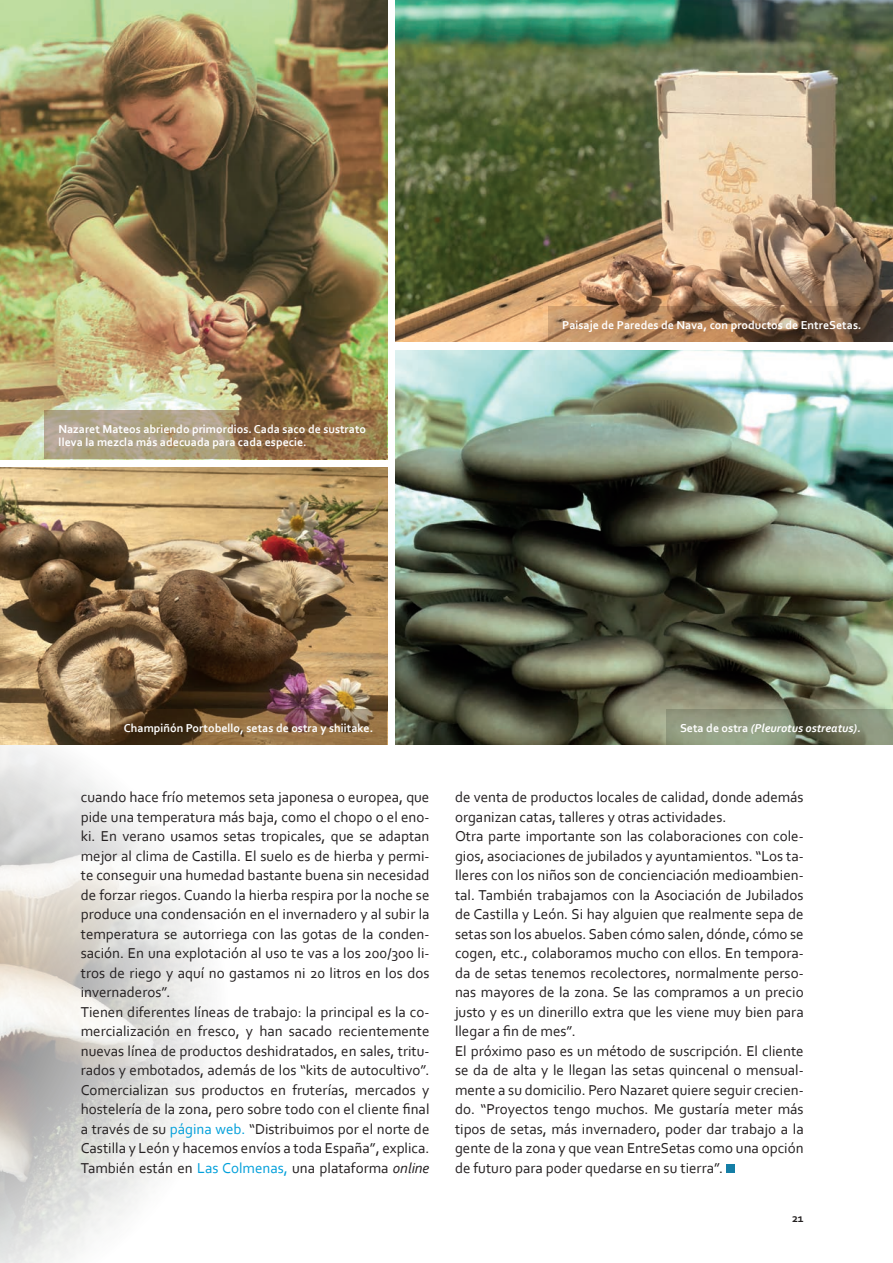
<style>
.page{position:relative;width:893px;height:1263px;background:#fff}
.page>*{position:absolute;margin:0;border:0;box-sizing:border-box;transform-origin:0 0}
.cuerpo_de_texto{font:15px/19.5px "Corbel";color:#231f20;text-align:justify}
.pie_foto{font:700 12px/13.5px "Corbel";color:#fff}
.pie_foto-2{font:italic 700 12px "Corbel";color:#fff}
.t1{font:700 12px "Corbel";color:#231f20}
.s1{font-style:italic}
.s2{font-style:normal}
.s3{color:#009fda}
</style>
<div class="page">
<img style="left:0;top:744px;width:228px;height:519px">
<div style="left:726px;top:1164px;width:9px;height:9px;background:#147ea6"></div>
<img style="left:396px;top:350px;width:497px;height:394px">
<img style="left:396px;top:0;width:497px;height:342px">
<img style="left:0;top:0;width:387px;height:459px">
<img style="left:0;top:467px;width:387px;height:277px">
<svg style="left:666px;top:709px;width:227px;height:35px;background:#828b72"></svg>
<svg style="left:111px;top:709px;width:276px;height:35px;background:#745536"></svg>
<svg style="left:549px;top:307px;width:344px;height:35px;background:#8d694b"></svg>
<svg style="left:45px;top:410px;width:342px;height:49px;background:#a18a68"></svg>
<p class="pie_foto" style="left:58px;top:422px;width:309px">Nazaret Mateos abriendo primordios. Cada saco de sustrato lleva la mezcla más adecuada para cada especie.</p>
<p class="pie_foto" style="left:562px;top:318px;width:301px">Paisaje de Paredes de Nava, con productos de EntreSetas<span class="s1">.</span></p>
<p class="pie_foto" style="left:124px;top:721px;width:251px">Champiñón Portobello, setas de ostra y shiitake.</p>
<p class="pie_foto-2" style="left:680px;top:720px;width:182px"><span class="s2">Seta de ostra</span> (Pleurotus ostreatus).</p>
<p class="cuerpo_de_texto" style="left:81px;top:787px;width:350px">cuando hace frío metemos seta japonesa o europea, que pide una temperatura más baja, como el chopo o el eno&shy;ki. En verano usamos setas tropicales, que se adaptan mejor al clima de Castilla. El suelo es de hierba y permi&shy;te conseguir una humedad bastante buena sin necesidad de forzar riegos. Cuando la hierba respira por la noche se produce una condensación en el invernadero y al subir la temperatura se autorriega con las gotas de la conden&shy;sación. En una explotación al uso te vas a los 200/300 li&shy;tros de riego y aquí no gastamos ni 20 litros en los dos invernaderos”.</p>
<p class="cuerpo_de_texto" style="left:81px;top:1001px;width:350px">Tienen diferentes líneas de trabajo: la principal es la co&shy;mercialización en fresco, y han sacado recientemente nuevas línea de productos deshidratados, en sales, tritu&shy;rados y embotados, además de los “kits de autocultivo”.<br>Comercializan sus productos en fruterías, mercados y hostelería de la zona, pero sobre todo con el cliente final a través de su <span class="s3">página web.</span> “Distribuimos por el norte de Castilla y León y hacemos envíos a toda España”, explica.<br>También están en <span class="s3">Las Colmenas,</span> una plataforma <span class="s1">online</span></p>
<p class="cuerpo_de_texto" style="left:455px;top:787px;width:350px">de venta de productos locales de calidad, donde además organizan catas, talleres y otras actividades.</p>
<p class="cuerpo_de_texto" style="left:455px;top:826px;width:350px">Otra parte importante son las colaboraciones con cole&shy;gios, asociaciones de jubilados y ayuntamientos. “Los ta&shy;lleres con los niños son de concienciación medioambien&shy;tal. También trabajamos con la Asociación de Jubilados de Castilla y León. Si hay alguien que realmente sepa de setas son los abuelos. Saben cómo salen, dónde, cómo se cogen, etc., colaboramos mucho con ellos. En tempora&shy;da de setas tenemos recolectores, normalmente perso&shy;nas mayores de la zona. Se las compramos a un precio justo y es un dinerillo extra que les viene muy bien para llegar a fin de mes”.</p>
<p class="cuerpo_de_texto" style="left:455px;top:1040px;width:350px">El próximo paso es un método de suscripción. El cliente se da de alta y le llegan las setas quincenal o mensual&shy;mente a su domicilio. Pero Nazaret quiere seguir crecien&shy;do. “Proyectos tengo muchos. Me gustaría meter más tipos de setas, más invernadero, poder dar trabajo a la gente de la zona y que vean EntreSetas como una opción de futuro para poder quedarse en su tierra”.</p>
<p class="t1" style="left:792px;top:1211px;width:13px">21</p>
</div>
